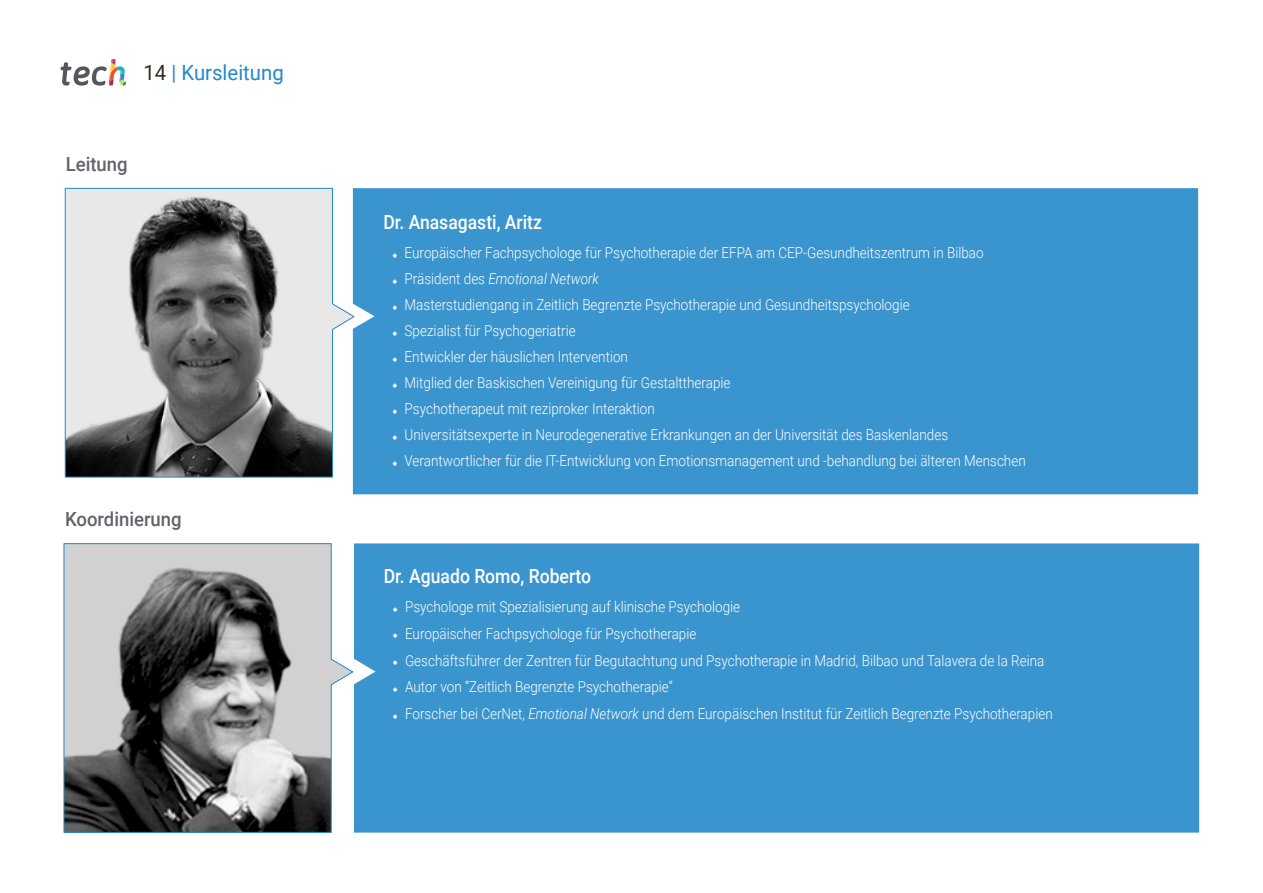
<style>
.page{position:relative;width:1263px;height:893px;background:#fff}
.page>*{position:absolute;margin:0;border:0;box-sizing:border-box;transform-origin:0 0}
.t1{font:21px "Roboto";color:#2488c9}
.t2{font:500 19.5px "Roboto";color:#fff;scale:.9 1}
.t3{font:500 19.5px "Roboto";color:#61646a;scale:.95 1}
.t4{font:300 15px/26px "Roboto";color:#fff;scale:.9 1}
.s1{color:#312e20}
.s2{font-style:italic}
</style>
<div class="page">
<svg style="left:61px;top:59px;width:65px;height:27px"></svg>
<div style="left:353px;top:188px;width:845px;height:306px;background:#3a94ce"></div>
<div style="left:354px;top:543px;width:845px;height:290px;background:#3a94ce"></div>
<svg style="left:65px;top:188px;width:290px;height:289px"></svg>
<svg style="left:64px;top:543px;width:289px;height:290px"></svg>
<svg style="left:393px;top:253px;width:4px;height:5px"></svg>
<svg style="left:393px;top:279px;width:4px;height:5px"></svg>
<svg style="left:393px;top:305px;width:4px;height:5px"></svg>
<svg style="left:393px;top:331px;width:4px;height:5px"></svg>
<svg style="left:393px;top:357px;width:4px;height:5px"></svg>
<svg style="left:393px;top:383px;width:4px;height:5px"></svg>
<svg style="left:393px;top:409px;width:4px;height:5px"></svg>
<svg style="left:393px;top:435px;width:4px;height:5px"></svg>
<svg style="left:393px;top:461px;width:4px;height:5px"></svg>
<svg style="left:393px;top:607px;width:5px;height:5px"></svg>
<svg style="left:393px;top:633px;width:5px;height:5px"></svg>
<svg style="left:393px;top:660px;width:5px;height:5px"></svg>
<svg style="left:393px;top:687px;width:5px;height:5px"></svg>
<svg style="left:393px;top:714px;width:5px;height:5px"></svg>
<h1 class="t1" style="left:144px;top:57px;width:142px"><span class="s1">14</span> | Kursleitung</h1>
<h2 class="t3" style="left:66px;top:150px;width:67px">Leitung</h2>
<h2 class="t3" style="left:65px;top:505px;width:124px">Koordinierung</h2>
<h2 class="t2" style="left:383px;top:209px;width:178px">Dr. Anasagasti, Aritz</h2>
<p class="t4" style="left:405px;top:239px;width:692px">Europäischer Fachpsychologe für Psychotherapie der EFPA am CEP-Gesundheitszentrum in Bilbao Präsident des <span class="s2">Emotional Network<br></span>Masterstudiengang in Zeitlich Begrenzte Psychotherapie und Gesundheitspsychologie<br>Spezialist für Psychogeriatrie<br>Entwickler der häuslichen Intervention<br>Mitglied der Baskischen Vereinigung für Gestalttherapie<br>Psychotherapeut mit reziproker Interaktion<br>Universitätsexperte in Neurodegenerative Erkrankungen an der Universität des Baskenlandes Verantwortlicher für die IT-Entwicklung von Emotionsmanagement und -behandlung bei älteren Menschen</p>
<h2 class="t2" style="left:384px;top:562px;width:232px">Dr. Aguado Romo, Roberto</h2>
<p class="t4" style="left:405px;top:593px;width:721px;line-height:26.7px">Psychologe mit Spezialisierung auf klinische Psychologie<br>Europäischer Fachpsychologe für Psychotherapie<br>Geschäftsführer der Zentren für Begutachtung und Psychotherapie in Madrid, Bilbao und Talavera de la Reina Autor von “Zeitlich Begrenzte Psychotherapie“<br>Forscher bei CerNet, <span class="s2">Emotional Network</span> und dem Europäischen Institut für Zeitlich Begrenzte Psychotherapien</p>
</div>
